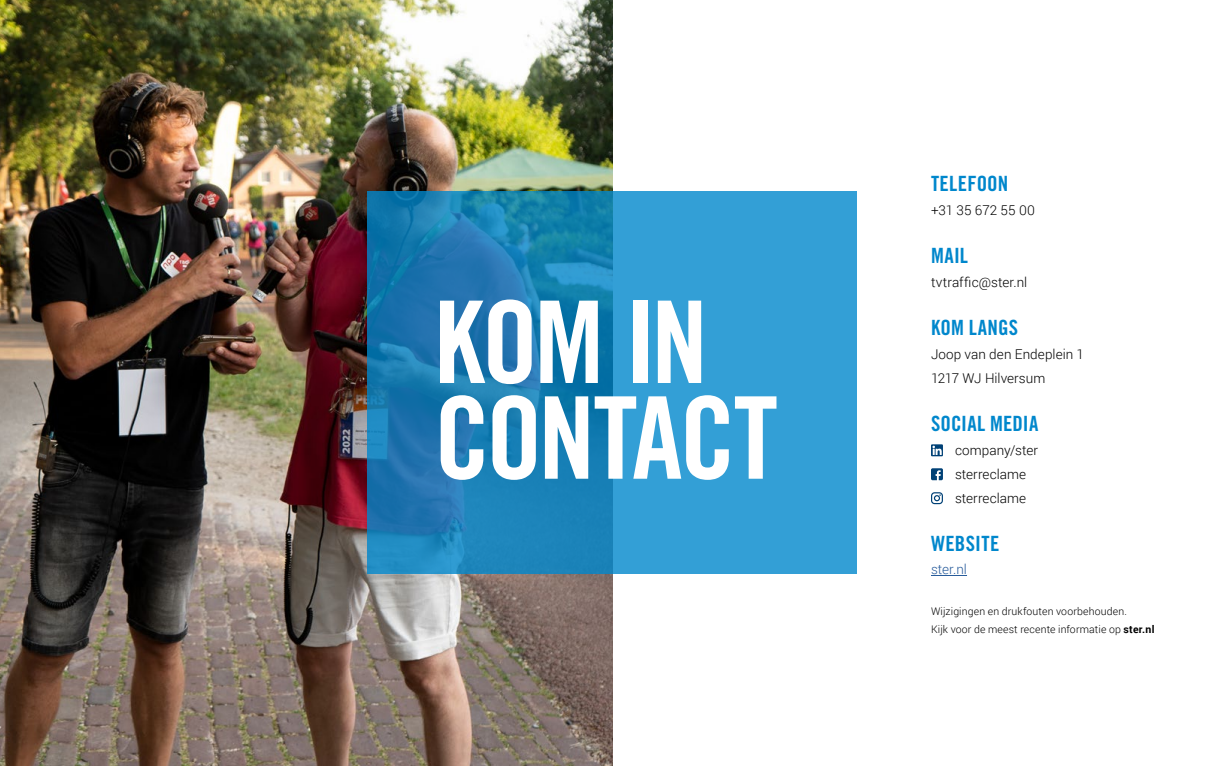
<style>
.page{position:relative;width:1225px;height:766px;background:#fff}
.page>*{position:absolute;margin:0;border:0;box-sizing:border-box;transform-origin:0 0}
.t1{font:114px/95.7px "Trade Gothic LT Com Bd Cn 20";letter-spacing:-.035em;color:#fff}
.t2{font:21px "Trade Gothic LT Std Bd Cn 20";letter-spacing:.01em;color:#0087cc}
.t3{font:300 13.5px/23.9px "Roboto";letter-spacing:.005em;color:#000}
.t4{font:300 13.5px "Roboto";color:#275b9b}
.t5{font:300 10.5px/18px "Roboto";letter-spacing:.015em;color:#000}
.s1{font-weight:700}
</style>
<div class="page">
<hr style="left:931px;top:575px;width:36px;height:1px;background:#275b9b">
<svg style="left:931px;top:444px;width:12px;height:12px"></svg>
<svg style="left:931px;top:468px;width:12px;height:12px"></svg>
<svg style="left:931px;top:492px;width:12px;height:12px"></svg>
<img style="left:0;top:0;width:612px;height:765px">
<svg style="left:367px;top:191px;width:490px;height:383px;fill:#339dd4"></svg>
<hr style="left:1224px;top:574px;width:1px;height:48px;background:#ee7203">
<hr style="left:1224px;top:0;width:1px;height:574px;background:#ededed">
<h1 class="t1" style="left:434px;top:293px;width:345px">KOM IN<br>CONTACT</h1>
<h2 class="t2" style="left:931px;top:171px;width:79px">TELEFOON</h2>
<p class="t3" style="left:931px;top:198px;width:105px">+31 35 672 55 00</p>
<h2 class="t2" style="left:931px;top:243px;width:38px">MAIL</h2>
<p class="t3" style="left:931px;top:270px;width:98px">tvtraffic@ster.nl</p>
<h2 class="t2" style="left:931px;top:315px;width:89px">KOM LANGS</h2>
<p class="t3" style="left:931px;top:342px;width:155px">Joop van den Endeplein 1<br>1217 WJ Hilversum</p>
<h2 class="t2" style="left:931px;top:410px;width:109px">SOCIAL MEDIA</h2>
<p class="t3" style="left:955px;top:437px;width:84px">company/ster sterreclame sterreclame</p>
<h2 class="t2" style="left:931px;top:530px;width:70px">WEBSITE</h2>
<p class="t4" style="left:931px;top:560px;width:38px">ster.nl</p>
<p class="t5" style="left:931px;top:601px;width:225px">Wijzigingen en drukfouten voorbehouden.<br>Kijk voor de meest recente informatie op <span class="s1">ster.nl</span></p>
</div>
